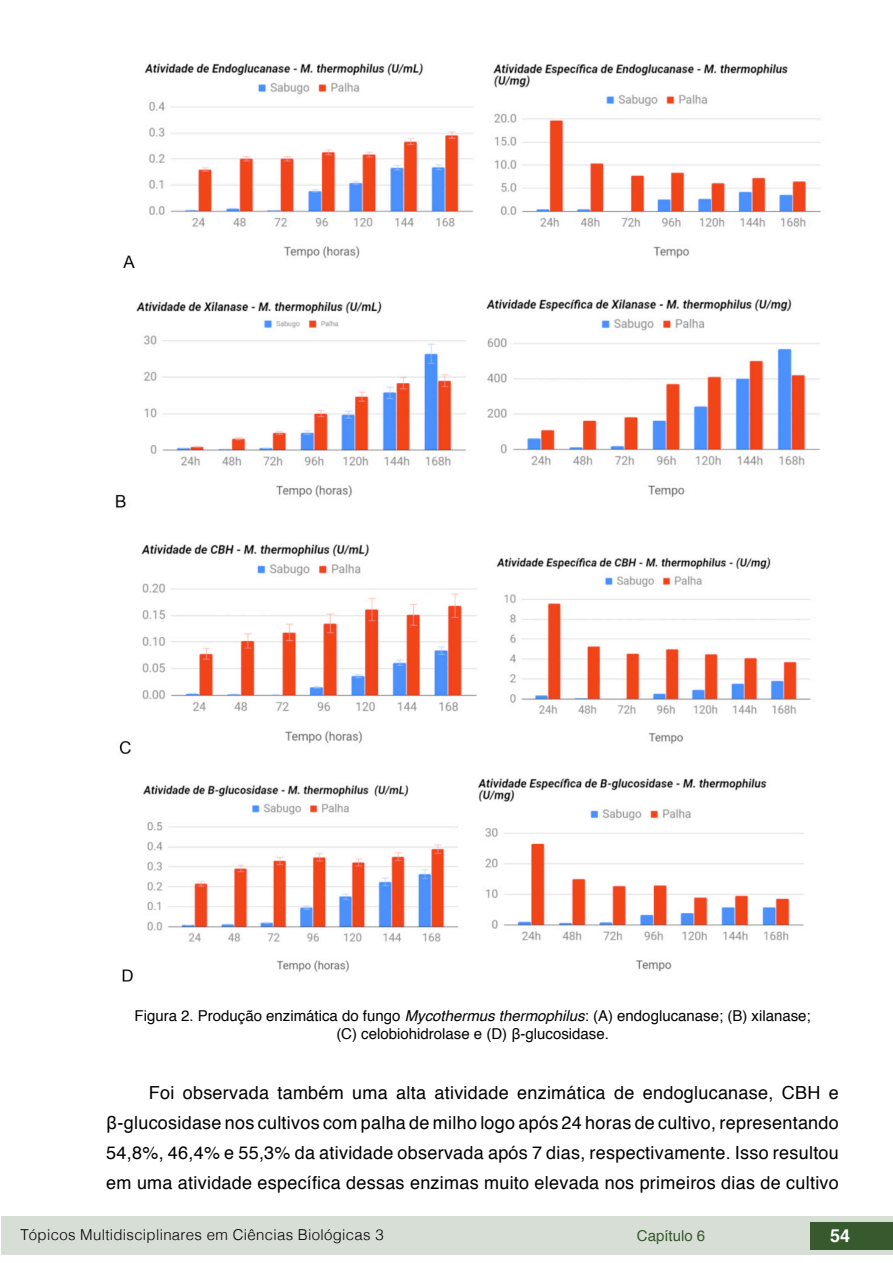
<style>
.page{position:relative;width:893px;height:1263px;background:#fff}
.page>*{position:absolute;margin:0;border:0;box-sizing:border-box;transform-origin:0 0}
.txt{font:18px/30px "Helvetica";letter-spacing:.015em;color:#000;text-align:justify}
.t1{font:700 18px "Helvetica";color:#fff}
.info_tab_gra_imag{font:15px/18px "Helvetica";color:#000;text-align:center}
.t2{font:300 15px "Helvetica";letter-spacing:.02em;color:#000}
.t3{font:15px "Helvetica";color:#36592e}
.s1{font-style:italic}
</style>
<div class="page">
<div style="left:1px;top:1216px;width:891px;height:38px;background:#d7ded5"></div>
<div style="left:810px;top:1222px;width:83px;height:27px;background:#36592e"></div>
<img style="left:123px;top:63px;width:698px;height:205px">
<img style="left:115px;top:299px;width:705px;height:209px">
<img style="left:119px;top:544px;width:692px;height:210px">
<img style="left:122px;top:778px;width:682px;height:204px">
<p class="info_tab_gra_imag" style="left:135px;top:1007px;width:678px">Figura 2. Produção enzimática do fungo <span class="s1">Mycothermus thermophilus</span>: (A) endoglucanase; (B) xilanase; (C) celobiohidrolase e (D) β-glucosidase.</p>
<p class="txt" style="left:106px;top:1078px;width:734px;text-indent:43px">Foi observada também uma alta atividade enzimática de endoglucanase, CBH e β-glucosidase nos cultivos com palha de milho logo após 24 horas de cultivo, representando 54,8%, 46,4% e 55,3% da atividade observada após 7 dias, respectivamente. Isso resultou em uma atividade específica dessas enzimas muito elevada nos primeiros dias de cultivo</p>
<p class="t2" style="left:20px;top:1222px;width:365px">Tópicos Multidisciplinares em Ciências Biológicas 3</p>
<p class="t3" style="left:637px;top:1224px;width:70px">Capítulo 6</p>
<p class="t1" style="left:830px;top:1221px;width:22px">54</p>
</div>
